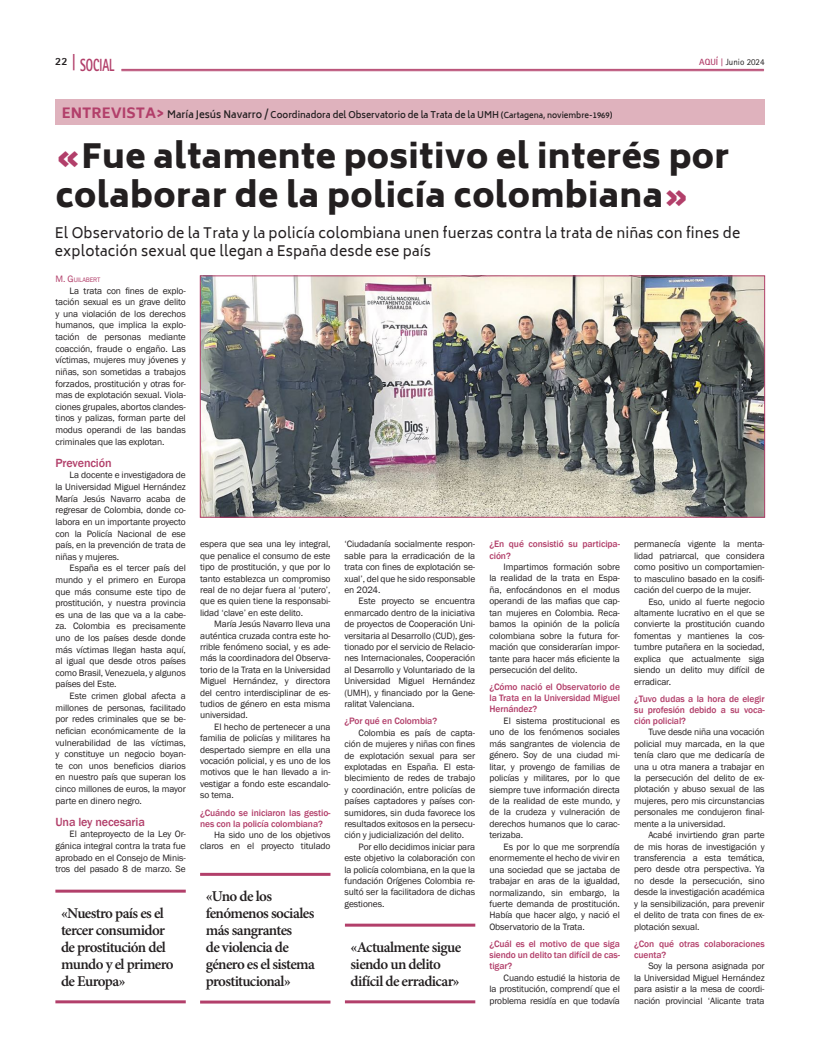
<style>
.page{position:relative;width:820px;height:1049px;background:#fff}
.page>*{position:absolute;margin:0;border:0;box-sizing:border-box;transform-origin:0 0}
.t1{font:900 33px/39.6px "Biryani";letter-spacing:.01em;color:#231f20}
.t2{font:800 17.6px "Rotis Sans Serif Std";color:#b23f6a;scale:.64 1}
.t3{font:600 15px/17px "Minion Pro";letter-spacing:-.04em;color:#231f20}
.t4{font:14px/18px "Biryani";letter-spacing:.01em;color:#231f20}
.t5{font:500 12.1px "Franklin Gothic";letter-spacing:-.01em;color:#b23f6a}
.t6{font:800 11px "Rotis Sans Serif Std";color:#231f20}
.t7{font:9.5px/11.4px "Franklin Gothic";letter-spacing:-.01em;color:#231f20;text-align:justify}
.t8{font:500 9.5px/11px "Franklin Gothic";letter-spacing:-.01em;color:#b23f6a}
.t9{font:600 9px "Biryani";color:#231f20}
.t10{font:9px "Rotis Sans Serif Std";color:#231f20}
.t11{font:6.7px "Franklin Gothic";letter-spacing:-.015em;color:#b23f6a}
.s1{font-size:18.2px}
.s2{font-weight:700;color:#b23f6a}
.s3{font-family:"Rotis Serif Std";font-weight:700;color:#b23f6a}
.s4{font-weight:800;font-size:14px;color:#b23f6a}
.s5{font-size:10px}
.s6{font-size:8px}
.s7{color:#b23f6a}
.s8{font-size:9.5px}
</style>
<div class="page">
<img style="left:202px;top:277px;width:560px;height:239px">
<div style="left:200px;top:275px;width:564px;height:243px;border:1px solid #b23f6a"></div>
<hr style="left:122px;top:69px;width:641px;height:1px;background:#b23f6a">
<hr style="left:122px;top:71px;width:641px;height:1px;background:#b23f6a">
<hr style="left:55px;top:889px;width:131px;height:3px;background:#b23f6a">
<hr style="left:55px;top:1000px;width:131px;height:3px;background:#b23f6a">
<hr style="left:200px;top:873px;width:130px;height:3px;background:#b23f6a">
<hr style="left:200px;top:1000px;width:130px;height:3px;background:#b23f6a">
<hr style="left:345px;top:923px;width:130px;height:3px;background:#b23f6a">
<hr style="left:345px;top:1000px;width:130px;height:3px;background:#b23f6a">
<div style="left:55px;top:99px;width:709px;height:26px;background:#dfb2bd"></div>
<h2 class="t2" style="left:72px;top:54px;width:68px"><span class="s1">|</span> SOCIAL</h2>
<p class="t6" style="left:55px;top:54px;width:14px">22</p>
<p class="t10" style="left:699px;top:57px;width:67px"><span class="s2">AQUÍ</span> <span class="s3">|</span> Junio 2024</p>
<p class="t9" style="left:62px;top:109px;width:552px"><span class="s4">ENTREVISTA&gt;</span> <span class="s5">María Jesús Navarro /</span> Coordinadora del Observatorio de la Trata de la UMH <span class="s6">(Cartagena, noviembre-1969)</span></p>
<h1 class="t1" style="left:56px;top:137px;width:675px"><span class="s7">«</span>Fue altamente positivo el interés por colaborar de la policía colombiana<span class="s7">»</span></h1>
<h3 class="t4" style="left:55px;top:224px;width:686px">El Observatorio de la Trata y la policía colombiana unen fuerzas contra la trata de niñas con fines de explotación sexual que llegan a España desde ese país</h3>
<p class="t11" style="left:55px;top:276px;width:46px"><span class="s8">M. G</span>UILABERT</p>
<p class="t7" style="left:55px;top:285px;width:132px;text-indent:14px">La trata con fines de explo&shy;tación sexual es un grave delito y una violación de los derechos humanos, que implica la explo&shy;tación de personas mediante coacción, fraude o engaño. Las víctimas, mujeres muy jóvenes y niñas, son sometidas a trabajos forzados, prostitución y otras for&shy;mas de explotación sexual. Viola&shy;ciones grupales, abortos clandes&shy;tinos y palizas, forman parte del modus operandi de las bandas criminales que las explotan.</p>
<p class="t5" style="left:55px;top:455px;width:58px">Prevención</p>
<p class="t7" style="left:55px;top:470px;width:132px;text-indent:14px">La docente e investigadora de la Universidad Miguel Hernández María Jesús Navarro acaba de regresar de Colombia, donde co&shy;labora en un importante proyecto con la Policía Nacional de ese país, en la prevención de trata de niñas y mujeres.</p>
<p class="t7" style="left:55px;top:562px;width:132px;text-indent:14px">España es el tercer país del mundo y el primero en Europa que más consume este tipo de prostitución, y nuestra provincia es una de las que va a la cabe&shy;za. Colombia es precisamente uno de los países desde donde más víctimas llegan hasta aquí, al igual que desde otros países como Brasil, Venezuela, y algunos países del Este.</p>
<p class="t7" style="left:55px;top:690px;width:132px;text-indent:14px">Este crimen global afecta a millones de personas, facilitado por redes criminales que se be&shy;nefician económicamente de la vulnerabilidad de las víctimas, y constituye un negocio boyan&shy;te con unos beneficios diarios en nuestro país que superan los cinco millones de euros, la mayor parte en dinero negro.</p>
<p class="t5" style="left:55px;top:814px;width:91px">Una ley necesaria</p>
<p class="t7" style="left:55px;top:829px;width:132px;text-indent:14px">El anteproyecto de la Ley Or&shy;gánica integral contra la trata fue aprobado en el Consejo de Minis&shy;tros del pasado 8 de marzo. Se</p>
<h3 class="t3" style="left:61px;top:905px;width:114px">«Nuestro país es el tercer consumidor de prostitución del mundo y el primero de Europa»</h3>
<p class="t7" style="left:200px;top:539px;width:132px">espera que sea una ley integral, que penalice el consumo de este tipo de prostitución, y que por lo tanto establezca un compromiso real de no dejar fuera al ‘putero’, que es quien tiene la responsabi&shy;lidad ‘clave’ en este delito.</p>
<p class="t7" style="left:200px;top:618px;width:132px;text-indent:14px">María Jesús Navarro lleva una auténtica cruzada contra este ho&shy;rrible fenómeno social, y es ade&shy;más la coordinadora del Observa&shy;torio de la Trata en la Universidad Miguel Hernández, y directora del centro interdisciplinar de es&shy;tudios de género en esta misma universidad.</p>
<p class="t7" style="left:200px;top:721px;width:132px;text-indent:14px">El hecho de pertenecer a una familia de policías y militares ha despertado siempre en ella una vocación policial, y es uno de los motivos que le han llevado a in&shy;vestigar a fondo este escandalo&shy;so tema.</p>
<p class="t8" style="left:200px;top:807px;width:132px">¿Cuándo se iniciaron las gestio&shy;nes con la policía colombiana?</p>
<p class="t7" style="left:200px;top:829px;width:132px;text-align:right">Ha sido uno de los objetivos claros en el proyecto titulado</p>
<h3 class="t3" style="left:206px;top:889px;width:111px">«Uno de los fenómenos sociales más sangrantes<br>de violencia de género es el sistema prostitucional»</h3>
<p class="t7" style="left:344px;top:539px;width:132px">‘Ciudadanía socialmente respon&shy;sable para la erradicación de la trata con fines de explotación se&shy;xual’, del que he sido responsable en 2024.</p>
<p class="t7" style="left:344px;top:596px;width:132px;text-indent:14px">Este proyecto se encuentra enmarcado dentro de la iniciativa de proyectos de Cooperación Uni&shy;versitaria al Desarrollo (CUD), ges&shy;tionado por el servicio de Relacio&shy;nes Internacionales, Cooperación al Desarrollo y Voluntariado de la Universidad Miguel Hernández (UMH), y financiado por la Gene&shy;ralitat Valenciana.</p>
<p class="t8" style="left:344px;top:716px;width:94px">¿Por qué en Colombia?</p>
<p class="t7" style="left:344px;top:727px;width:132px;text-indent:14px">Colombia es país de capta&shy;ción de mujeres y niñas con fines de explotación sexual para ser explotadas en España. El esta&shy;blecimiento de redes de trabajo y coordinación, entre policías de países captadores y países con&shy;sumidores, sin duda favorece los resultados exitosos en la persecu&shy;ción y judicialización del delito.</p>
<p class="t7" style="left:344px;top:841px;width:132px;text-indent:14px">Por ello decidimos iniciar para este objetivo la colaboración con la policía colombiana, en la que la fundación Orígenes Colombia re&shy;sultó ser la facilitadora de dichas gestiones.</p>
<h3 class="t3" style="left:350px;top:939px;width:112px">«Actualmente sigue siendo un delito difícil de erradicar»</h3>
<p class="t8" style="left:489px;top:539px;width:132px">¿En qué consistió su participa&shy;ción?</p>
<p class="t7" style="left:489px;top:561px;width:132px;text-indent:14px">Impartimos formación sobre la realidad de la trata en Espa&shy;ña, enfocándonos en el modus operandi de las mafias que cap&shy;tan mujeres en Colombia. Reca&shy;bamos la opinión de la policía colombiana sobre la futura for&shy;mación que considerarían impor&shy;tante para hacer más eficiente la persecución del delito.</p>
<p class="t8" style="left:489px;top:682px;width:132px;text-align:justify">¿Cómo nació el Observatorio de la Trata en la Universidad Miguel Hernández?</p>
<p class="t7" style="left:489px;top:715px;width:132px;text-indent:14px">El sistema prostitucional es uno de los fenómenos sociales más sangrantes de violencia de género. Soy de una ciudad mi&shy;litar, y provengo de familias de policías y militares, por lo que siempre tuve información directa de la realidad de este mundo, y de la crudeza y vulneración de derechos humanos que lo carac&shy;terizaba.</p>
<p class="t7" style="left:489px;top:841px;width:132px;text-indent:14px">Es por lo que me sorprendía enormemente el hecho de vivir en una sociedad que se jactaba de trabajar en aras de la igualdad, normalizando, sin embargo, la fuerte demanda de prostitución.<br>Había que hacer algo, y nació el Observatorio de la Trata.</p>
<p class="t8" style="left:489px;top:938px;width:132px;text-align:justify">¿Cuál es el motivo de que siga siendo un delito tan difícil de cas&shy;tigar?</p>
<p class="t7" style="left:489px;top:972px;width:132px;text-indent:14px">Cuando estudié la historia de la prostitución, comprendí que el problema residía en que todavía</p>
<p class="t7" style="left:634px;top:539px;width:132px">permanecía vigente la menta&shy;lidad patriarcal, que considera como positivo un comportamien&shy;to masculino basado en la cosifi&shy;cación del cuerpo de la mujer.</p>
<p class="t7" style="left:634px;top:596px;width:132px;text-indent:14px">Eso, unido al fuerte negocio altamente lucrativo en el que se convierte la prostitución cuando fomentas y mantienes la cos&shy;tumbre putañera en la sociedad, explica que actualmente siga siendo un delito muy difícil de erradicar.</p>
<p class="t8" style="left:634px;top:693px;width:132px;text-align:justify">¿Tuvo dudas a la hora de elegir su profesión debido a su voca&shy;ción policial?</p>
<p class="t7" style="left:634px;top:727px;width:132px;text-indent:14px">Tuve desde niña una vocación policial muy marcada, en la que tenía claro que me dedicaría de una u otra manera a trabajar en la persecución del delito de ex&shy;plotación y abuso sexual de las mujeres, pero mis circunstancias personales me condujeron final&shy;mente a la universidad.</p>
<p class="t7" style="left:634px;top:829px;width:132px;text-indent:14px">Acabé invirtiendo gran parte de mis horas de investigación y transferencia a esta temática, pero desde otra perspectiva. Ya no desde la persecución, sino desde la investigación académica y la sensibilización, para prevenir el delito de trata con fines de ex&shy;plotación sexual.</p>
<p class="t8" style="left:634px;top:938px;width:132px">¿Con qué otras colaboraciones cuenta?</p>
<p class="t7" style="left:634px;top:961px;width:132px;text-indent:14px">Soy la persona asignada por la Universidad Miguel Hernández para asistir a la mesa de coordi&shy;nación provincial ‘Alicante trata</p>
</div>
